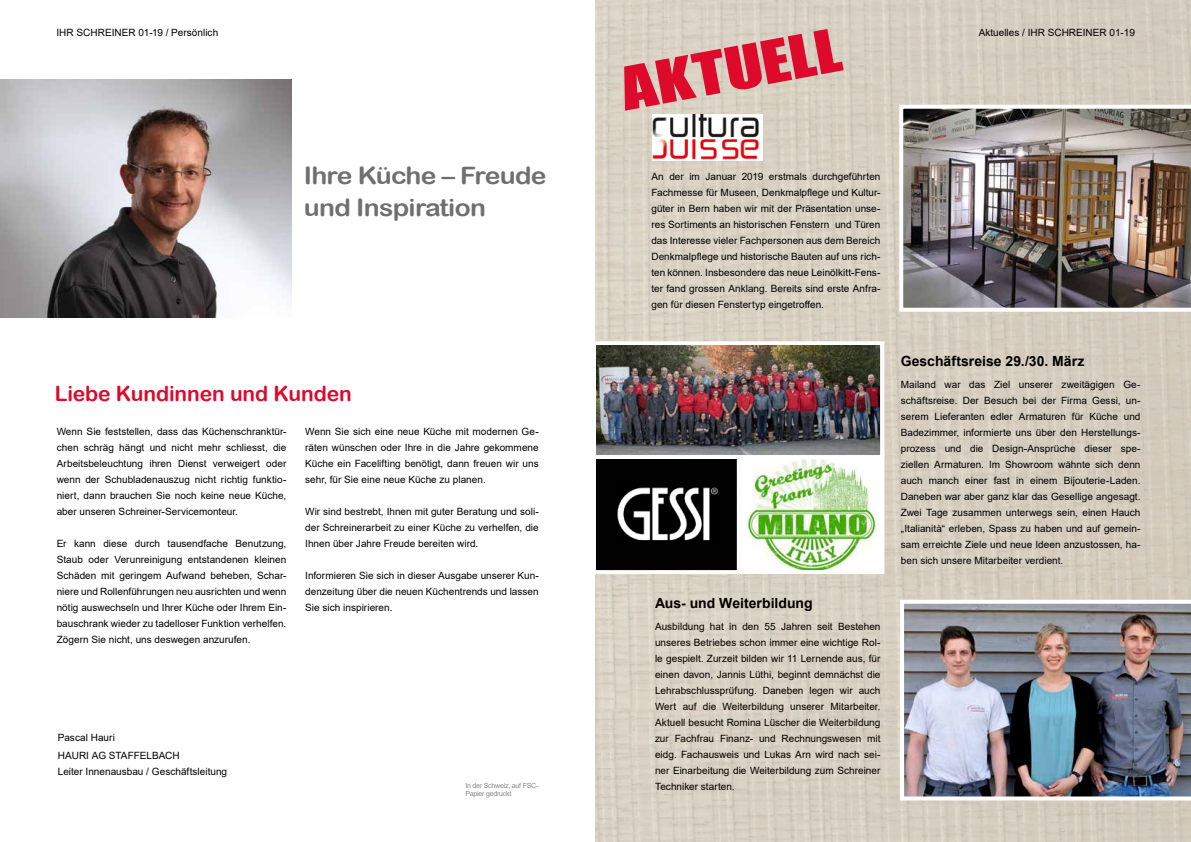
<style>
.page{position:relative;width:1191px;height:842px;background:#fff}
.page>*{position:absolute;margin:0;border:0;box-sizing:border-box;transform-origin:0 0}
.t1{font:55px "Impact";color:#dd0a2b;scale:1.25 1}
.t2{font:24px/32px "Arial Rounded MT Bold";letter-spacing:-.025em;color:#706f6f;scale:1.1 1}
.t3{font:21px "Arial Rounded MT Bold";letter-spacing:-.005em;color:#dd0a2b}
.t4{font:700 14px "Arial";color:#000}
.t5{font:10px/16px "Arial";color:#000;text-align:justify}
.t6{font:7px/8.4px "Arial";letter-spacing:-.03em;color:#878787}
</style>
<div class="page">
<img style="left:595px;top:0;width:596px;height:842px">
<img style="left:900px;top:600px;width:291px;height:200px">
<img style="left:0;top:79px;width:292px;height:238px">
<img style="left:899px;top:105px;width:292px;height:207px">
<div style="left:592px;top:341px;width:292px;height:118px;border:4px solid #fff"></div>
<img style="left:652px;top:114px;width:111px;height:47px">
<img style="left:596px;top:346px;width:283px;height:109px">
<img style="left:746px;top:460px;width:133px;height:109px">
<img style="left:597px;top:460px;width:139px;height:109px">
<div style="left:592px;top:455px;width:149px;height:119px;border:4px solid #fff"></div>
<p class="t5" style="left:56px;top:24px;width:163px">IHR SCHREINER 01-19 / Persönlich</p>
<h2 class="t2" style="left:304px;top:159px;width:222px">Ihre Küche – Freude und Inspiration</h2>
<h3 class="t3" style="left:55px;top:381px;width:298px">Liebe Kundinnen und Kunden</h3>
<p class="t5" style="left:57px;top:424px;width:231px">Wenn Sie feststellen, dass das Küchenschranktür&shy;chen schräg hängt und nicht mehr schliesst, die Arbeitsbeleuchtung ihren Dienst verweigert oder wenn der Schubladenauszug nicht richtig funktio&shy;niert, dann brauchen Sie noch keine neue Küche, aber unseren Schreiner-Servicemonteur.</p>
<p class="t5" style="left:57px;top:536px;width:231px">Er kann diese durch tausendfache Benutzung, Staub oder Verunreinigung entstandenen kleinen Schäden mit geringem Aufwand beheben, Schar&shy;niere und Rollenführungen neu ausrichten und wenn nötig auswechseln und Ihrer Küche oder Ihrem Ein&shy;bauschrank wieder zu tadelloser Funktion verhelfen.<br>Zögern Sie nicht, uns deswegen anzurufen.</p>
<p class="t5" style="left:305px;top:423px;width:235px">Wenn Sie sich eine neue Küche mit modernen Ge&shy;räten wünschen oder Ihre in die Jahre gekommene Küche ein Facelifting benötigt, dann freuen wir uns sehr, für Sie eine neue Küche zu planen.</p>
<p class="t5" style="left:305px;top:503px;width:235px">Wir sind bestrebt, Ihnen mit guter Beratung und soli&shy;der Schreinerarbeit zu einer Küche zu verhelfen, die Ihnen über Jahre Freude bereiten wird.</p>
<p class="t5" style="left:305px;top:567px;width:235px">Informieren Sie sich in dieser Ausgabe unserer Kun&shy;denzeitung über die neuen Küchentrends und lassen Sie sich inspirieren.</p>
<p class="t5" style="left:58px;top:728px;width:123px;line-height:18px">Pascal Hauri<br>HAURI AG STAFFELBACH</p>
<p class="t5" style="left:58px;top:763px;width:171px">Leiter Innenausbau / Geschäftsleitung</p>
<p class="t6" style="left:465px;top:781px;width:74px">In der Schweiz, auf FSC-<br>Papier gedruckt</p>
<h1 class="t1" style="left:613px;top:48px;width:179px;rotate:-11deg">AKTUELL</h1>
<p class="t5" style="left:978px;top:24px;width:158px">Aktuelles / IHR SCHREINER 01-19</p>
<p class="t5" style="left:651px;top:169px;width:230px">An der im Januar 2019 erstmals durchgeführten Fachmesse für Museen, Denkmalpflege und Kultur&shy;güter in Bern haben wir mit der Präsentation unse&shy;res Sortiments an historischen Fenstern und Türen das Interesse vieler Fachpersonen aus dem Bereich Denkmalpflege und historische Bauten auf uns rich&shy;ten können. Insbesondere das neue Leinölkitt-Fens&shy;ter fand grossen Anklang. Bereits sind erste Anfra&shy;gen für diesen Fenstertyp eingetroffen.</p>
<h3 class="t4" style="left:655px;top:593px;width:159px">Aus- und Weiterbildung</h3>
<p class="t5" style="left:655px;top:618px;width:227px">Ausbildung hat in den 55 Jahren seit Bestehen unseres Betriebes schon immer eine wichtige Rol&shy;le gespielt. Zurzeit bilden wir 11 Lernende aus, für einen davon, Jannis Lüthi, beginnt demnächst die Lehrabschlussprüfung. Daneben legen wir auch Wert auf die Weiterbildung unserer Mitarbeiter.<br>Aktuell besucht Romina Lüscher die Weiterbildung zur Fachfrau Finanz- und Rechnungswesen mit eidg. Fachausweis und Lukas Arn wird nach sei&shy;ner Einarbeitung die Weiterbildung zum Schreiner Techniker starten.</p>
<h3 class="t4" style="left:900px;top:351px;width:185px">Geschäftsreise 29./30. März</h3>
<p class="t5" style="left:900px;top:376px;width:241px">Mailand war das Ziel unserer zweitägigen Ge&shy;schäftsreise. Der Besuch bei der Firma Gessi, un&shy;serem Lieferanten edler Armaturen für Küche und Badezimmer, informierte uns über den Herstellungs&shy;prozess und die Design-Ansprüche dieser spe&shy;ziellen Armaturen. Im Showroom wähnte sich denn auch manch einer fast in einem Bijouterie-Laden.<br>Daneben war aber ganz klar das Gesellige angesagt.<br>Zwei Tage zusammen unterwegs sein, einen Hauch „Italianità“ erleben, Spass zu haben und auf gemein&shy;sam erreichte Ziele und neue Ideen anzustossen, ha&shy;ben sich unsere Mitarbeiter verdient.</p>
</div>
